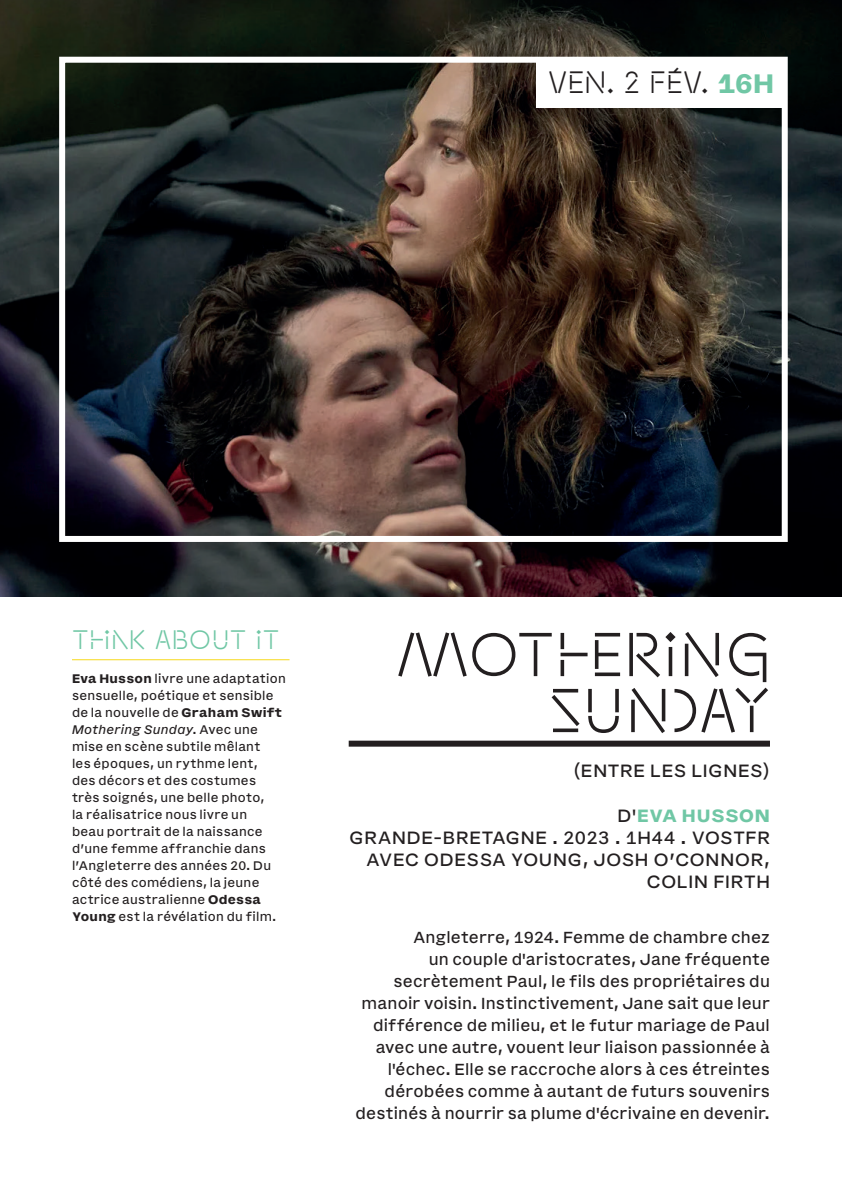
<style>
.page{position:relative;width:842px;height:1191px;background:#fff}
.page>*{position:absolute;margin:0;border:0;box-sizing:border-box;transform-origin:0 0}
.t1{font:60px/56px "Clock";letter-spacing:-.005em;color:#231f20;text-align:right}
.t2{font:30px "Clock";color:#231f20}
.t3{font:26px "Clock";color:#70c7a5}
.t4{font:20px/22px "Basically Sans";letter-spacing:.035em;color:#231f20;text-align:right}
.t5{font:18px/22px "Basically Sans";letter-spacing:.01em;color:#231f20;text-align:right}
.t6{font:14px/17px "Basically Sans";letter-spacing:.02em;color:#231f20}
.s1{font-family:"Basically Sans";font-weight:700;color:#70c7a5}
.s2{font-weight:700}
.s3{font-style:italic}
.s4{font-weight:700;color:#70c7a5}
</style>
<div class="page">
<img style="left:0;top:0;width:842px;height:596px">
<div style="left:349px;top:740px;width:421px;height:6px;background:#231f20"></div>
<div style="left:59px;top:57px;width:729px;height:485px;border:6px solid #fff"></div>
<div style="left:537px;top:57px;width:248px;height:51px;background:#fff"></div>
<hr style="left:72px;top:659px;width:218px;height:1px;background:#f6d91b">
<h2 class="t2" style="left:548px;top:62px;width:227px">VEN. 2 FÉV. <span class="s1">16H</span></h2>
<h3 class="t3" style="left:72px;top:622px;width:31px">THINK</h3>
<h3 class="t3" style="left:155px;top:622px;width:19px">ABOU</h3>
<h3 class="t3" style="left:230px;top:622px;width:38px">T IT</h3>
<p class="t6" style="left:72px;top:670px;width:215px"><span class="s2">Eva Husson</span> livre une adaptation sensuelle, poétique et sensible de la nouvelle de <span class="s2">Graham Swift<br></span><span class="s3">Mothering Sunday</span>. Avec une mise en scène subtile mêlant<br>les époques, un rythme lent,<br>des décors et des costumes très soignés, une belle photo,<br>la réalisatrice nous livre un<br>beau portrait de la naissance d’une femme affranchie dans l’Angleterre des années 20. Du côté des comédiens, la jeune actrice australienne <span class="s2">Odessa<br>Young</span> est la révélation du film.</p>
<h1 class="t1" style="left:396px;top:623px;width:376px">MOTHERING<br>SUNDAY</h1>
<h3 class="t4" style="left:573px;top:760px;width:198px">(ENTRE LES LIGNES)</h3>
<h3 class="t4" style="left:350px;top:804px;width:422px">D'<span class="s4">EVA HUSSON<br></span>GRANDE-BRETAGNE . 2023 . 1H44 . VOSTFR<br>AVEC ODESSA YOUNG, JOSH O’CONNOR,<br>COLIN FIRTH</h3>
<p class="t5" style="left:355px;top:926px;width:416px">Angleterre, 1924. Femme de chambre chez<br>un couple d'aristocrates, Jane fréquente secrètement Paul, le fils des propriétaires du manoir voisin. Instinctivement, Jane sait que leur différence de milieu, et le futur mariage de Paul avec une autre, vouent leur liaison passionnée à l'échec. Elle se raccroche alors à ces étreintes dérobées comme à autant de futurs souvenirs destinés à nourrir sa plume d'écrivaine en devenir.</p>
</div>
